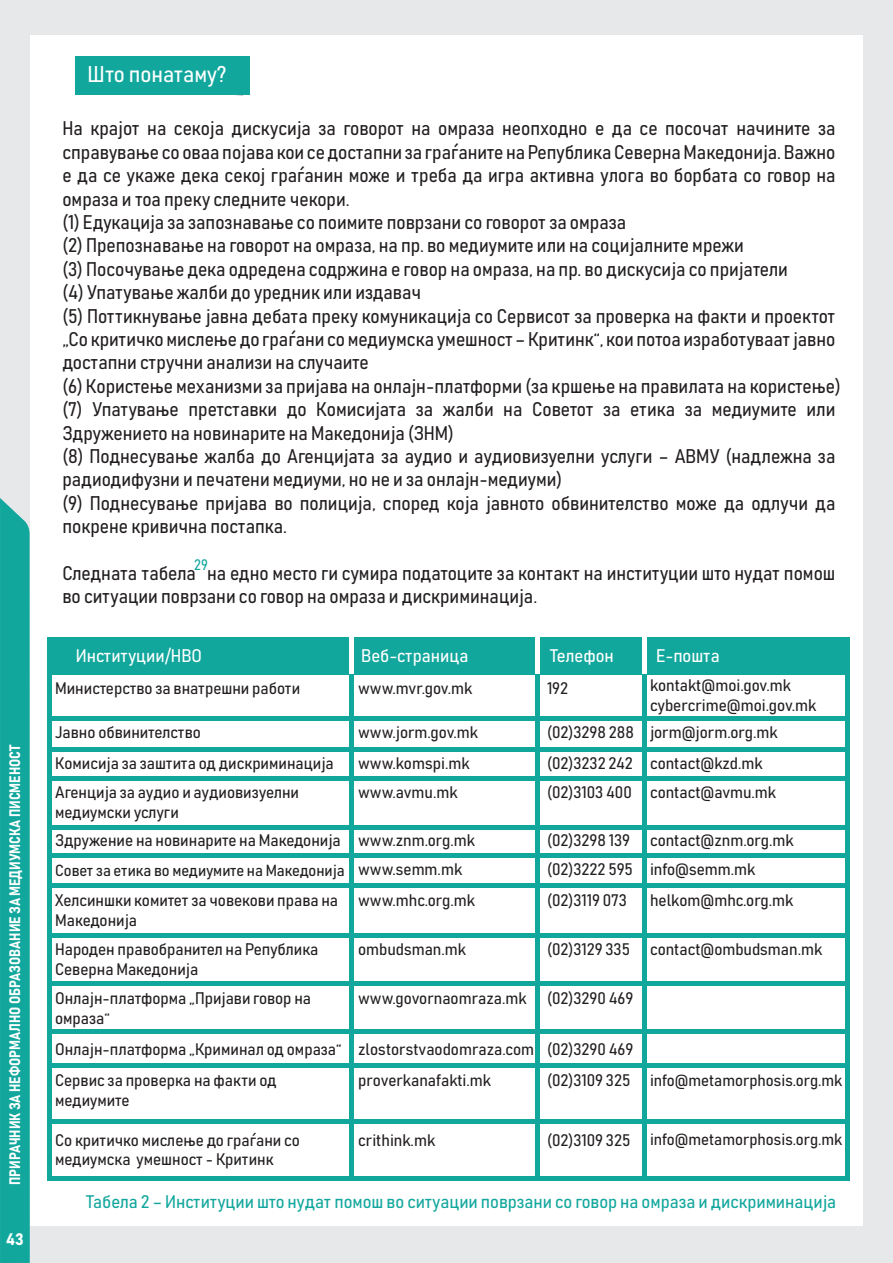
<style>
.page{position:relative;width:893px;height:1263px;background:#fff}
.page>*{position:absolute;margin:0;border:0;box-sizing:border-box;transform-origin:0 0}
.t1{font:22.5px "Bahnschrift";color:#fff;scale:1.06 1}
.t2{font:19.5px/23.4px "Bahnschrift";color:#231f20}
.t3{font:18px "Bahnschrift";color:#12a79d;scale:1.06 1}
.t4{font:18px "Bahnschrift";color:#fff;scale:1.06 1}
.t5{font:16.5px/19.8px "Bahnschrift";color:#231f20;scale:1.06 1}
.t6{font:16.5px "Bahnschrift";color:#fff}
.t7{font:16.2px "Bahnschrift";color:#231f20;scale:1.06 1}
.t8{font:15.9px "Bahnschrift";color:#231f20;scale:1.06 1}
.t9{font:15px "Bahnschrift";color:#fff}
.t10{font:15px "Bahnschrift";color:#12a79d}
.s1{font-size:16.5px}
</style>
<div class="page">
<div style="left:0;top:0;width:893px;height:34px;background:#e7e8e9"></div>
<div style="left:0;top:34px;width:30px;height:1229px;background:#e7e8e9"></div>
<div style="left:863px;top:0;width:30px;height:1263px;background:#e7e8e9"></div>
<div style="left:1px;top:1226px;width:891px;height:37px;background:#e7e8e9"></div>
<div style="left:0;top:498px;width:30px;height:765px;background:#12a79d"></div>
<div style="left:75px;top:56px;width:175px;height:39px;background:#12a79d"></div>
<div style="left:50px;top:883px;width:796px;height:5px;background:#12a79d"></div>
<hr style="left:51px;top:716px;width:796px;height:4px;background:#12a79d">
<hr style="left:51px;top:747px;width:796px;height:4px;background:#12a79d">
<div style="left:51px;top:776px;width:796px;height:5px;background:#12a79d"></div>
<hr style="left:51px;top:825px;width:796px;height:4px;background:#12a79d">
<div style="left:51px;top:933px;width:796px;height:5px;background:#12a79d"></div>
<hr style="left:51px;top:1029px;width:796px;height:4px;background:#12a79d">
<hr style="left:47px;top:1063px;width:798px;height:4px;background:#12a79d">
<hr style="left:49px;top:1119px;width:798px;height:4px;background:#12a79d">
<div style="left:47px;top:1176px;width:798px;height:5px;background:#12a79d"></div>
<div style="left:51px;top:981px;width:796px;height:5px;background:#12a79d"></div>
<hr style="left:51px;top:853px;width:796px;height:4px;background:#12a79d">
<hr style="left:47px;top:647px;width:4px;height:533px;background:#12a79d">
<hr style="left:349px;top:648px;width:4px;height:533px;background:#12a79d">
<hr style="left:536px;top:648px;width:4px;height:533px;background:#12a79d">
<hr style="left:643px;top:648px;width:4px;height:533px;background:#12a79d">
<hr style="left:845px;top:648px;width:4px;height:533px;background:#12a79d">
<div style="left:47px;top:637px;width:802px;height:37px;background:#12a79d"></div>
<hr style="left:349px;top:634px;width:4px;height:40px;background:#fff">
<hr style="left:536px;top:634px;width:4px;height:40px;background:#fff">
<hr style="left:643px;top:634px;width:4px;height:40px;background:#fff">
<p class="t9" style="left:5px;top:1185px;width:442px;rotate:-90deg">ПРИРАЧНИК ЗА НЕФОРМАЛНО ОБРАЗОВАНИЕ ЗА МЕДИУМСКА ПИСМЕНОСТ</p>
<p class="t6" style="left:6px;top:1228px;width:20px">43</p>
<p class="t1" style="left:88px;top:60px;width:133px">Што понатаму?</p>
<p class="t2" style="left:62px;top:116px;width:780px">На крајот на секоја дискусија за говорот на омраза неопходно е да се посочат начините за справување со оваа појава кои се достапни за граѓаните на Република Северна Македонија. Важно е да се укаже дека секој граѓанин може и треба да игра активна улога во борбата со говор на омраза и тоа преку следните чекори.<br>(1) Едукација за запознавање со поимите поврзани со говорот за омраза<br>(2) Препознавање на говорот на омраза, на пр. во медиумите или на социјалните мрежи<br>(3) Посочување дека одредена содржина е говор на омраза, на пр. во дискусија со пријатели<br>(4) Упатување жалби до уредник или издавач<br>(5) Поттикнување јавна дебата преку комуникација со Сервисот за проверка на факти и проектот „Со критичко мислење до граѓани со медиумска умешност – Критинк“, кои потоа изработуваат јавно достапни стручни анализи на случаите<br>(6) Користење механизми за пријава на онлајн-платформи (за кршење на правилата на користење) (7) Упатување претставки до Комисијата за жалби на Советот за етика за медиумите или Здружението на новинарите на Македонија (ЗНМ)<br>(8) Поднесување жалба до Агенцијата за аудио и аудиовизуелни услуги – АВМУ (надлежна за радиодифузни и печатени медиуми, но не и за онлајн-медиуми)<br>(9) Поднесување пријава во полиција, според која јавното обвинителство може да одлучи да покрене кривична постапка.</p>
<p class="t2" style="left:62px;top:561px;width:775px">Следната табела на едно место ги сумира податоците за контакт на институции што нудат помош во ситуации поврзани со говор на омраза и дискриминација.</p>
<p class="t10" style="left:194px;top:555px;width:15px">29</p>
<p class="t4" style="left:76px;top:644px;width:121px">Институции/НВО</p>
<p class="t4" style="left:361px;top:644px;width:103px">Веб-страница</p>
<p class="t4" style="left:550px;top:644px;width:62px">Телефон</p>
<p class="t4" style="left:656px;top:644px;width:62px">Е-пошта</p>
<p class="t5" style="left:55px;top:678px;width:233px">Министерство за внатрешни работи</p>
<p class="t5" style="left:358px;top:678px;width:109px">www.mvr.gov.mk</p>
<p class="t5" style="left:547px;top:678px;width:21px">192</p>
<p class="t5" style="left:650px;top:675px;width:158px">kontakt@moi.gov.mk cybercrime@moi.gov.mk</p>
<p class="t5" style="left:55px;top:722px;width:139px">Јавно обвинителство</p>
<p class="t5" style="left:358px;top:722px;width:115px">www.jorm.gov.mk</p>
<p class="t5" style="left:547px;top:722px;width:219px">(02)3298 288 jorm@jorm.org.mk</p>
<p class="t5" style="left:55px;top:753px;width:264px">Комисија за заштита од дискриминација</p>
<p class="t5" style="left:358px;top:753px;width:106px">www.komspi.mk</p>
<p class="t5" style="left:547px;top:753px;width:205px">(02)3232 242 contact@kzd.mk</p>
<p class="t5" style="left:55px;top:782px;width:232px">Агенција за аудио и аудиовизуелни медиумски услуги</p>
<p class="t5" style="left:358px;top:782px;width:95px">www.avmu.mk</p>
<p class="t5" style="left:547px;top:782px;width:218px">(02)3103 400 contact@avmu.mk</p>
<p class="t5" style="left:55px;top:830px;width:398px">Здружение на новинарите на Македонија www.znm.org.mk</p>
<p class="t5" style="left:547px;top:830px;width:234px">(02)3298 139 contact@znm.org.mk</p>
<p class="t8" style="left:55px;top:861px;width:385px">Совет за етика во медиумите на Македонија <span class="s1">www.semm.mk</span></p>
<p class="t5" style="left:547px;top:859px;width:198px">(02)3222 595 info@semm.mk</p>
<p class="t5" style="left:55px;top:890px;width:269px">Хелсиншки комитет за човекови права на<br>Македонија</p>
<p class="t5" style="left:358px;top:890px;width:112px">www.mhc.org.mk</p>
<p class="t5" style="left:547px;top:890px;width:77px">(02)3119 073</p>
<p class="t5" style="left:650px;top:890px;width:137px">helkom@mhc.org.mk</p>
<p class="t5" style="left:55px;top:939px;width:250px">Народен правобранител на Република<br>Северна Македонија</p>
<p class="t5" style="left:358px;top:939px;width:103px">ombudsman.mk</p>
<p class="t5" style="left:547px;top:939px;width:261px">(02)3129 335 contact@ombudsman.mk</p>
<p class="t5" style="left:55px;top:988px;width:243px">Онлајн-платформа „Пријави говор на омраза“</p>
<p class="t5" style="left:358px;top:988px;width:261px">www.govornaomraza.mk (02)3290 469</p>
<p class="t5" style="left:55px;top:1039px;width:547px">Онлајн-платформа „Криминал од омраза“ zlostorstvaodomraza.com (02)3290 469</p>
<p class="t5" style="left:55px;top:1070px;width:210px">Сервис за проверка на факти од медиумите</p>
<p class="t5" style="left:358px;top:1070px;width:127px">proverkanafakti.mk</p>
<p class="t7" style="left:547px;top:1070px;width:280px"><span class="s1">(02)3109 325</span> info@metamorphosis.org.mk</p>
<p class="t5" style="left:55px;top:1129px;width:232px">Со критичко мислење до граѓани со</p>
<p class="t7" style="left:650px;top:1129px;width:183px">info@metamorphosis.org.mk</p>
<p class="t5" style="left:55px;top:1149px;width:208px">медиумска умешност - Критинк</p>
<p class="t5" style="left:358px;top:1129px;width:74px">crithink.mk</p>
<p class="t5" style="left:547px;top:1129px;width:80px">(02)3109 325</p>
<p class="t3" style="left:86px;top:1191px;width:709px">Табела 2 – Институции што нудат помош во ситуации поврзани со говор на омраза и дискриминација</p>
</div>
